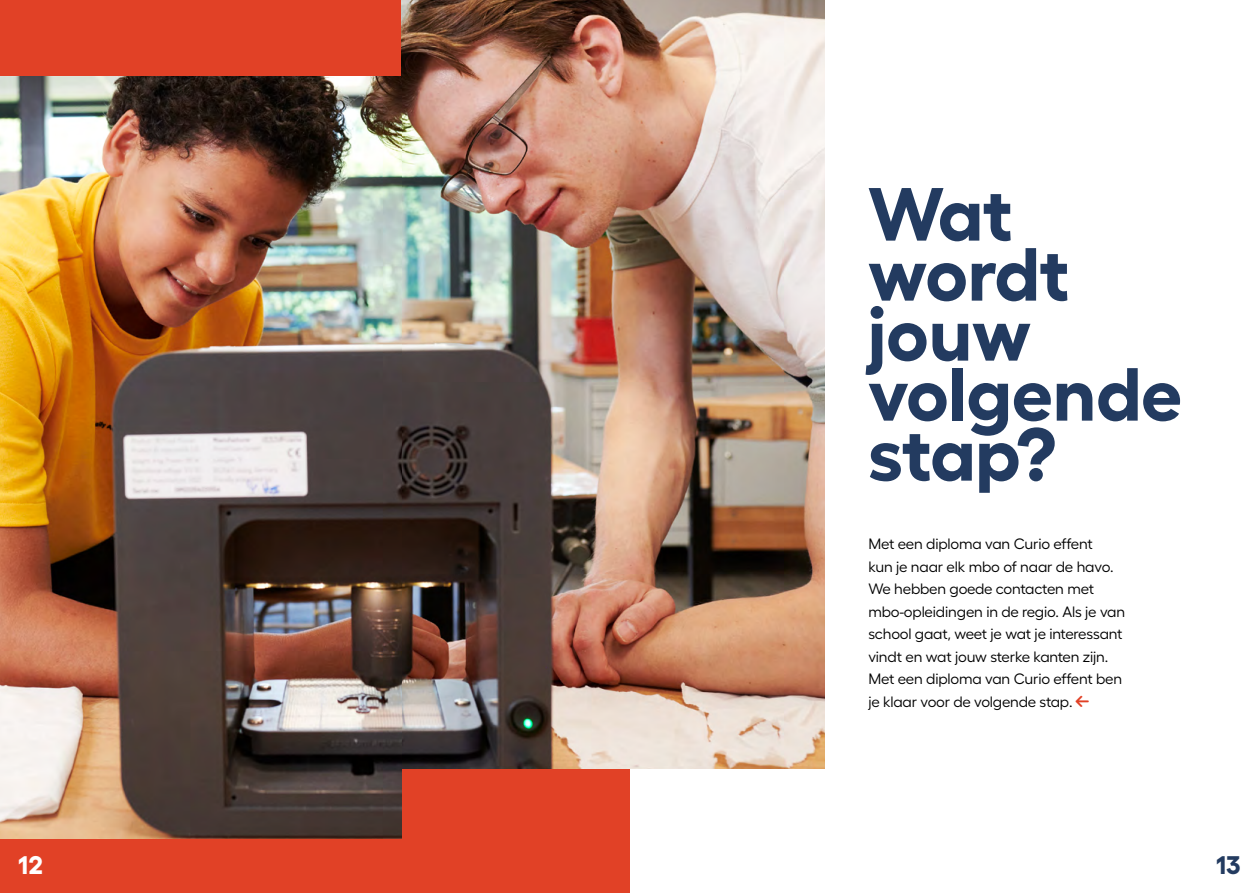
<style>
.page{position:relative;width:1259px;height:893px;background:#fff}
.page>*{position:absolute;margin:0;border:0;box-sizing:border-box;transform-origin:0 0}
.t1{font:700 75px/60px "Fellix";color:#233b60}
.t2{font:700 25.5px "Fellix";color:#fff}
.t3{font:700 25.5px "Fellix";color:#233b60}
.t4{font:15px/22.5px "Fellix";letter-spacing:-.01em;color:#000}
</style>
<div class="page">
<div style="left:0;top:0;width:629px;height:893px;background:#e14126"></div>
<img style="left:401px;top:0;width:423px;height:768px">
<img style="left:0;top:77px;width:401px;height:761px">
<h2 class="t2" style="left:18px;top:844px;width:26px">12</h2>
<h1 class="t1" style="left:868px;top:176px;width:316px">Wat wordt jouw volgende stap?</h1>
<p class="t4" style="left:868px;top:531px;width:258px">Met een diploma van Curio effent<br>kun je naar elk mbo of naar de havo.<br>We hebben goede contacten met mbo-opleidingen in de regio. Als je van school gaat, weet je wat je interessant vindt en wat jouw sterke kanten zijn.<br>Met een diploma van Curio effent ben je klaar voor de volgende stap.</p>
<h2 class="t3" style="left:1216px;top:844px;width:26px">13</h2>
</div>
